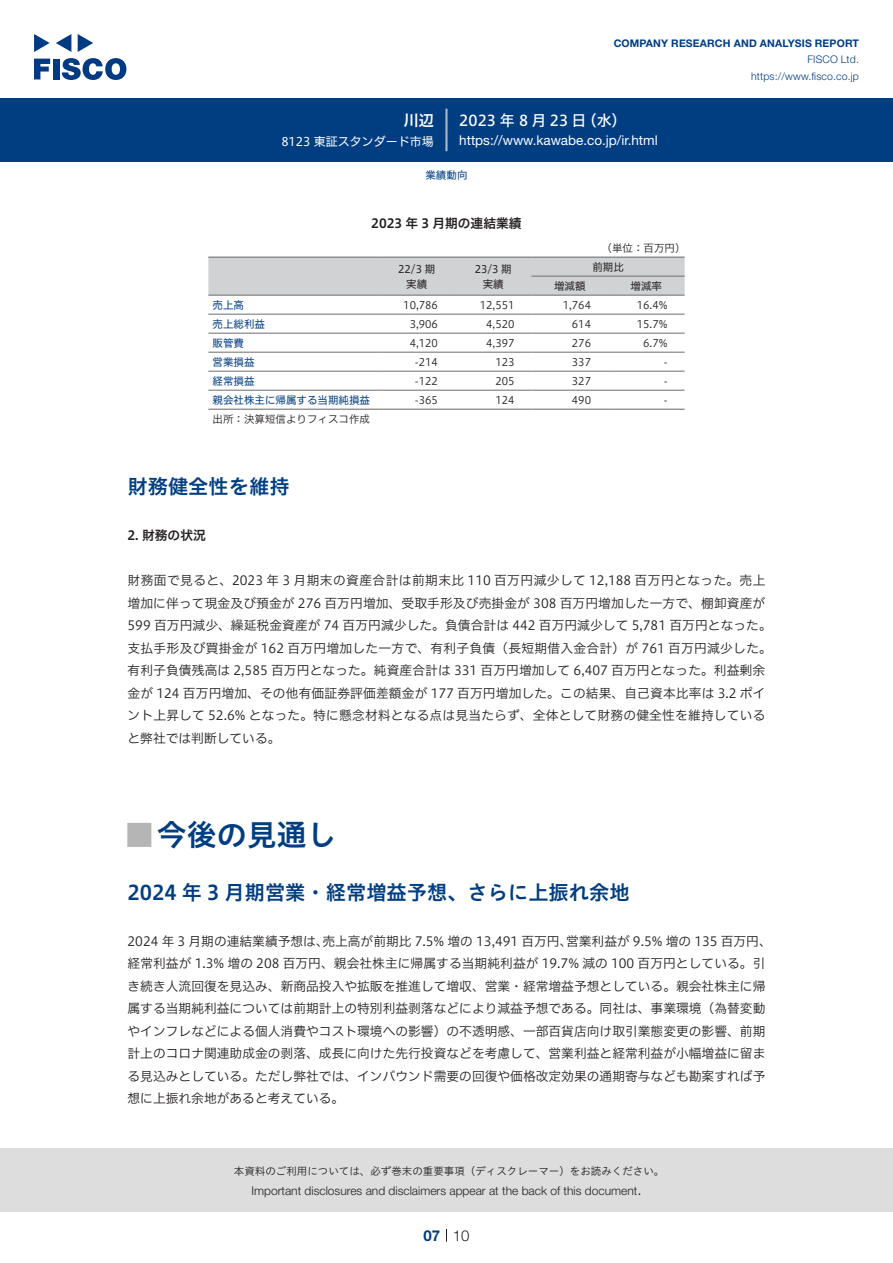
<style>
.page{position:relative;width:893px;height:1263px;background:#fff}
.page>*{position:absolute;margin:0;border:0;box-sizing:border-box;transform-origin:0 0}
.t1{font:30px "Hiragino UD Sans Std N W6";color:#003d81}
.t2{font:24px "Hiragino UD Sans Std N W6";color:#b5b5b6}
.中タイトル{font:20.25px "Hiragino UD Sans Std W6";color:#003d81}
.t3{font:15px "Hiragino UD Sans F Std N W5";letter-spacing:.21em;color:#fff}
.t4{font:300 15px "Helvetica Neue LT Std";color:#231f20}
.t5{font:15px "Hiragino UD Sans F Std N W6";color:#fff}
.t6{font:700 15px "Helvetica Neue LT Std";color:#003d81}
.t7{font:13.5px "Helvetica Neue LT Std";color:#fff}
.本文{font:12.75px/22.5px "Hiragino UD Sans F Std N W3";color:#231f20}
.チャートタイトル{font:12.75px "Hiragino UD Sans F Std N W6";color:#231f20}
.小タイトル{font:12.75px "Hiragino UD Sans F Std N W6";color:#231f20}
.t8{font:300 12px "Helvetica Neue LT Std";color:#231f20}
.t9{font:12px "Hiragino UD Sans F Std N W4";color:#fff}
.表数字{font:10.5px "Hiragino UD Sans F Std N W3";color:#231f20}
.t10{font:10.5px "Hiragino UD Sans Std W3";color:#231f20}
.表左{font:10.5px "Hiragino UD Sans F Std N W4";color:#003d81}
.t11{font:700 10.5px "Helvetica Neue LT Std";letter-spacing:.015em;color:#003d81}
.t12{font:300 10.5px/16.5px "Helvetica Neue LT Std";letter-spacing:.015em;color:#003d81;text-align:right}
.表上{font:10.5px "Hiragino UD Sans F Std N W4";color:#231f20}
.表組み基本スタイル{font:10.5px "Hiragino UD Sans F Std N W3";color:#231f20}
.表単位{font:10.5px "Hiragino UD Sans F Std N W3";color:#231f20}
.ヘッダー{font:10.5px "Hiragino UD Sans F Std N W4";color:#003d81}
</style>
<div class="page">
<div style="left:0;top:1148px;width:893px;height:64px;background:#ddd"></div>
<svg style="left:34px;top:59px;width:16px;height:20px"></svg>
<div style="left:53px;top:59px;width:6px;height:20px;background:#003a83"></div>
<svg style="left:62px;top:58px;width:64px;height:22px"></svg>
<svg style="left:34px;top:34px;width:16px;height:18px"></svg>
<svg style="left:78px;top:34px;width:15px;height:18px"></svg>
<svg style="left:56px;top:34px;width:15px;height:18px"></svg>
<div style="left:0;top:98px;width:893px;height:64px;background:#003d81"></div>
<hr style="left:445px;top:109px;width:3px;height:42px;background:#b5b5b6">
<svg style="left:446px;top:1229px;width:1px;height:13px"></svg>
<div style="left:208px;top:258px;width:477px;height:37px;background:#d1d2d4"></div>
<hr style="left:531px;top:276px;width:77px;height:1px;background:#6c6d70">
<hr style="left:608px;top:276px;width:77px;height:1px;background:#6c6d70">
<hr style="left:208px;top:295px;width:170px;height:1px;background:#6c6d70">
<hr style="left:378px;top:295px;width:77px;height:1px;background:#6c6d70">
<hr style="left:455px;top:295px;width:76px;height:1px;background:#6c6d70">
<hr style="left:531px;top:295px;width:77px;height:1px;background:#6c6d70">
<hr style="left:608px;top:295px;width:77px;height:1px;background:#6c6d70">
<hr style="left:208px;top:314px;width:170px;height:1px;background:#6c6d70">
<hr style="left:378px;top:314px;width:77px;height:1px;background:#6c6d70">
<hr style="left:455px;top:314px;width:76px;height:1px;background:#6c6d70">
<hr style="left:531px;top:314px;width:77px;height:1px;background:#6c6d70">
<hr style="left:608px;top:314px;width:77px;height:1px;background:#6c6d70">
<hr style="left:208px;top:333px;width:170px;height:1px;background:#6c6d70">
<hr style="left:378px;top:333px;width:77px;height:1px;background:#6c6d70">
<hr style="left:455px;top:333px;width:76px;height:1px;background:#6c6d70">
<hr style="left:531px;top:333px;width:77px;height:1px;background:#6c6d70">
<hr style="left:608px;top:333px;width:77px;height:1px;background:#6c6d70">
<hr style="left:208px;top:352px;width:170px;height:1px;background:#6c6d70">
<hr style="left:378px;top:352px;width:77px;height:1px;background:#6c6d70">
<hr style="left:455px;top:352px;width:76px;height:1px;background:#6c6d70">
<hr style="left:531px;top:352px;width:77px;height:1px;background:#6c6d70">
<hr style="left:608px;top:352px;width:77px;height:1px;background:#6c6d70">
<hr style="left:208px;top:371px;width:170px;height:1px;background:#6c6d70">
<hr style="left:378px;top:371px;width:77px;height:1px;background:#6c6d70">
<hr style="left:455px;top:371px;width:76px;height:1px;background:#6c6d70">
<hr style="left:531px;top:371px;width:77px;height:1px;background:#6c6d70">
<hr style="left:608px;top:371px;width:77px;height:1px;background:#6c6d70">
<hr style="left:208px;top:390px;width:170px;height:1px;background:#6c6d70">
<hr style="left:378px;top:390px;width:77px;height:1px;background:#6c6d70">
<hr style="left:455px;top:390px;width:76px;height:1px;background:#6c6d70">
<hr style="left:531px;top:390px;width:77px;height:1px;background:#6c6d70">
<hr style="left:608px;top:390px;width:77px;height:1px;background:#6c6d70">
<hr style="left:208px;top:257px;width:170px;height:1px;background:#6c6d70">
<hr style="left:378px;top:257px;width:77px;height:1px;background:#6c6d70">
<hr style="left:455px;top:257px;width:76px;height:1px;background:#6c6d70">
<hr style="left:531px;top:257px;width:77px;height:1px;background:#6c6d70">
<hr style="left:608px;top:257px;width:77px;height:1px;background:#6c6d70">
<hr style="left:208px;top:409px;width:170px;height:1px;background:#6c6d70">
<hr style="left:378px;top:409px;width:77px;height:1px;background:#6c6d70">
<hr style="left:455px;top:409px;width:76px;height:1px;background:#6c6d70">
<hr style="left:531px;top:409px;width:77px;height:1px;background:#6c6d70">
<hr style="left:608px;top:409px;width:77px;height:1px;background:#6c6d70">
<p class="t5" style="left:404px;top:109px;width:31px">川辺</p>
<p class="t9" style="left:281px;top:132px;width:154px">8123 東証スタンダード市場</p>
<p class="t11" style="left:614px;top:37px;width:247px">COMPANY RESEARCH AND ANALYSIS REPORT</p>
<p class="t12" style="left:751px;top:51px;width:109px">FISCO Ltd. https://www.fisco.co j p.</p>
<p class="t3" style="left:582px;top:109px;width:46px">（水(</p>
<p class="t3" style="left:459px;top:109px;width:129px">2023年8月23日</p>
<p class="t7" style="left:459px;top:132px;width:200px">https://www.kawabe.co j p. .i r/ html</p>
<p class="ヘッダー" style="left:425px;top:167px;width:43px">業績動向</p>
<p class="チャートタイトル" style="left:371px;top:214px;width:152px">2023 年 3 月期の連結業績</p>
<p class="表単位" style="left:602px;top:240px;width:85px">（単位：百万円(</p>
<p class="表上" style="left:398px;top:261px;width:39px">22/3 期</p>
<p class="表上" style="left:406px;top:276px;width:22px">実績</p>
<p class="表上" style="left:475px;top:261px;width:39px">23/3 期</p>
<p class="表上" style="left:483px;top:276px;width:22px">実績</p>
<p class="表上" style="left:592px;top:259px;width:33px">前期比</p>
<p class="表上" style="left:554px;top:278px;width:33px">増減額</p>
<p class="表上" style="left:631px;top:278px;width:33px">増減率</p>
<p class="表左" style="left:213px;top:297px;width:33px">売上高</p>
<p class="表数字" style="left:403px;top:297px;width:36px">10,786</p>
<p class="表数字" style="left:480px;top:297px;width:36px">12,551</p>
<p class="表数字" style="left:563px;top:297px;width:30px">1,764</p>
<p class="表数字" style="left:637px;top:297px;width:32px">16.4%</p>
<p class="表左" style="left:213px;top:316px;width:54px">売上総利益</p>
<p class="表数字" style="left:410px;top:316px;width:30px">3,906</p>
<p class="表数字" style="left:486px;top:316px;width:30px">4,520</p>
<p class="表数字" style="left:572px;top:316px;width:21px">614</p>
<p class="表数字" style="left:637px;top:316px;width:32px">15.7%</p>
<p class="表左" style="left:213px;top:335px;width:33px">販管費</p>
<p class="表数字" style="left:410px;top:335px;width:30px">4,120</p>
<p class="表数字" style="left:486px;top:335px;width:30px">4,397</p>
<p class="表数字" style="left:572px;top:335px;width:21px">276</p>
<p class="表数字" style="left:643px;top:335px;width:26px">6.7%</p>
<p class="表左" style="left:213px;top:354px;width:43px">営業損益</p>
<p class="表数字" style="left:415px;top:354px;width:25px">-214</p>
<p class="表数字" style="left:495px;top:354px;width:21px">123</p>
<p class="表数字" style="left:572px;top:354px;width:21px">337</p>
<p class="表数字" style="left:664px;top:354px;width:5px">-</p>
<p class="表左" style="left:213px;top:373px;width:43px">経常損益</p>
<p class="表数字" style="left:415px;top:373px;width:25px">-122</p>
<p class="表数字" style="left:495px;top:373px;width:21px">205</p>
<p class="表数字" style="left:572px;top:373px;width:21px">327</p>
<p class="表数字" style="left:664px;top:373px;width:5px">-</p>
<p class="表左" style="left:213px;top:392px;width:159px">親会社株主に帰属する当期純損益</p>
<p class="表組み基本スタイル" style="left:213px;top:411px;width:159px">出所：決算短信よりフィスコ作成</p>
<p class="表数字" style="left:415px;top:392px;width:25px">-365</p>
<p class="表数字" style="left:495px;top:392px;width:21px">124</p>
<p class="表数字" style="left:572px;top:392px;width:21px">490</p>
<p class="表数字" style="left:664px;top:392px;width:5px">-</p>
<p class="中タイトル" style="left:128px;top:471px;width:164px">財務健全性を維持</p>
<p class="小タイトル" style="left:128px;top:525px;width:80px">2. 財務の状況</p>
<p class="本文" style="left:128px;top:568px;width:646px">財務面で見ると、2023 年 3 月期末の資産合計は前期末比 110 百万円減少して 12,188 百万円となった。売上増加に伴って現金及び預金が 276 百万円増加、受取手形及び売掛金が 308 百万円増加した一方で、棚卸資産が599 百万円減少、繰延税金資産が 74 百万円減少した。負債合計は 442 百万円減少して 5,781 百万円となった。支払手形及び買掛金が 162 百万円増加した一方で、有利子負債（長短期借入金合計）が 761 百万円減少した。有利子負債残高は 2,585 百万円となった。純資産合計は 331 百万円増加して 6,407 百万円となった。利益剰余金が 124 百万円増加、その他有価証券評価差額金が 177 百万円増加した。この結果、自己資本比率は 3.2 ポイント上昇して 52.6% となった。特に懸念材料となる点は見当たらず、全体として財務の健全性を維持していると弊社では判断している。</p>
<p class="t1" style="left:157px;top:812px;width:181px">今後の見通し</p>
<p class="t2" style="left:128px;top:816px;width:25px">█</p>
<p class="中タイトル" style="left:128px;top:877px;width:503px">2024 年 3 月期営業・経常増益予想、さらに上振れ余地</p>
<p class="本文" style="left:566px;top:929px;width:207px">営業利益が 9.5% 増の 135 百万円、</p>
<p class="本文" style="left:322px;top:929px;width:252px">売上高が前期比 7.5% 増の 13,491 百万円、</p>
<p class="本文" style="left:128px;top:929px;width:639px">2024 年 3 月期の連結業績予想は、<br>経常利益が 1.3% 増の 208 百万円、親会社株主に帰属する当期純利益が 19.7% 減の 100 百万円としている。引き続き人流回復を見込み、新商品投入や拡販を推進して増収、営業・経常増益予想としている。親会社株主に帰属する当期純利益については前期計上の特別利益剥落などにより減益予想である。同社は、事業環境（為替変動やインフレなどによる個人消費やコスト環境への影響）の不透明感、一部百貨店向け取引業態変更の影響、前期計上のコロナ関連助成金の剥落、成長に向けた先行投資などを考慮して、営業利益と経常利益が小幅増益に留まる見込みとしている。ただし弊社では、インバウンド需要の回復や価格改定効果の通期寄与なども勘案すれば予想に上振れ余地があると考えている。</p>
<p class="t10" style="left:234px;top:1163px;width:432px">本資料のご利用については、必ず巻末の重要事項（ディスクレーマー）をお読みください。</p>
<p class="t4" style="left:637px;top:1180px;width:6px">.</p>
<p class="t8" style="left:251px;top:1183px;width:387px">Important disclosures and disclaimers appear at the back of this document</p>
<p class="t6" style="left:423px;top:1226px;width:18px">07</p>
<p class="t4" style="left:453px;top:1226px;width:18px">10</p>
</div>
